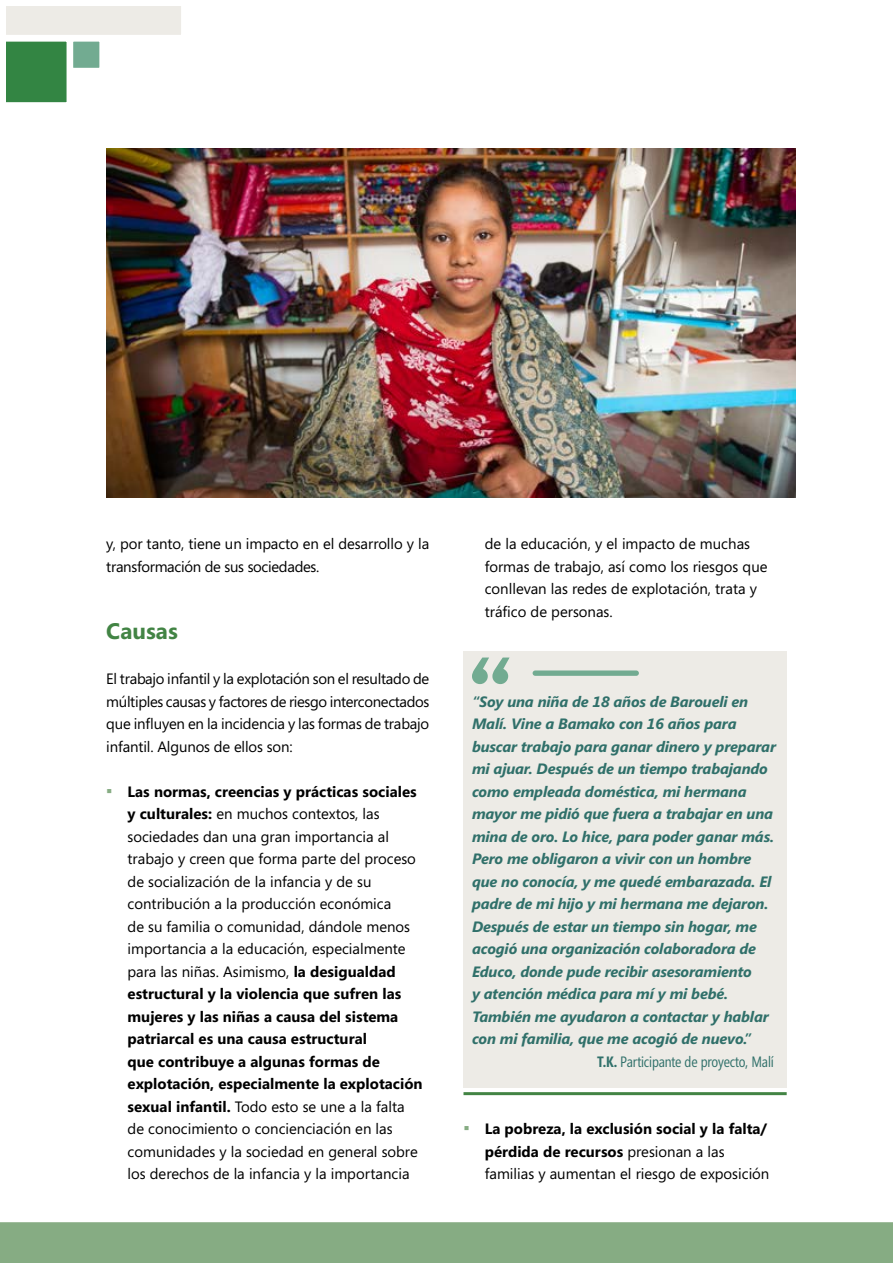
<style>
.page{position:relative;width:893px;height:1263px;background:#fff}
.page>*{position:absolute;margin:0;border:0;box-sizing:border-box;transform-origin:0 0}
.t1{font:700 22.5px "Segoe";color:#428444}
.t2{font:15px/22.5px "Segoe";color:#000}
.t3{font:italic 700 15px/22.5px "Segoe";letter-spacing:-.01em;color:#30706a}
.t4{font:700 15px/22.5px "Segoe";color:#000}
.t5{font:15px "Segoe Condensed";letter-spacing:-.01em;color:#30706a}
.s1{font-weight:700;font-size:18px;color:#86ac83}
.s2{font-weight:700}
.s3{font-size:18px;color:#86ac83}
.s4{font-weight:400}
</style>
<div class="page">
<div style="left:0;top:1222px;width:893px;height:41px;background:#86ac83"></div>
<svg style="left:6px;top:6px;width:175px;height:97px"></svg>
<div style="left:463px;top:651px;width:324px;height:414px;background:#edebe6"></div>
<div style="left:463px;top:1034px;width:324px;height:53px;background:#edebe6"></div>
<hr style="left:463px;top:1092px;width:324px;height:3px;background:#428444">
<svg style="left:472px;top:657px;width:38px;height:27px"></svg>
<div style="left:533px;top:670px;width:106px;height:6px;background:#72ab91;border-radius:3px"></div>
<img style="left:106px;top:149px;width:689px;height:348px">
<p class="t2" style="left:106px;top:532px;width:324px">y, por tanto, tiene un impacto en el desarrollo y la transformación de sus sociedades.</p>
<h1 class="t1" style="left:106px;top:615px;width:73px">Causas</h1>
<p class="t2" style="left:106px;top:667px;width:325px;text-align:justify">El trabajo infantil y la explotación son el resultado de múltiples causas y factores de riesgo interconectados que influyen en la incidencia y las formas de trabajo infantil. Algunos de ellos son:</p>
<p class="t2" style="left:128px;top:780px;width:297px;text-indent:-21px"><span class="s1">▪</span> <span class="s2">Las normas, creencias y prácticas sociales y culturales:</span> en muchos contextos, las sociedades dan una gran importancia al trabajo y creen que forma parte del proceso de socialización de la infancia y de su contribución a la producción económica<br>de su familia o comunidad, dándole menos importancia a la educación, especialmente para las niñas. Asimismo, <span class="s2">la desigualdad estructural y la violencia que sufren las mujeres y las niñas a causa del sistema patriarcal es una causa estructural<br>que contribuye a algunas formas de explotación, especialmente la explotación sexual infantil.</span> Todo esto se une a la falta de conocimiento o concienciación en las comunidades y la sociedad en general sobre los derechos de la infancia y la importancia</p>
<p class="t2" style="left:485px;top:532px;width:284px">de la educación, y el impacto de muchas formas de trabajo, así como los riesgos que conllevan las redes de explotación, trata y tráfico de personas.</p>
<p class="t3" style="left:472px;top:690px;width:305px">“Soy una niña de 18 años de Baroueli en Malí. Vine a Bamako con 16 años para buscar trabajo para ganar dinero y preparar mi ajuar. Después de un tiempo trabajando como empleada doméstica, mi hermana mayor me pidió que fuera a trabajar en una mina de oro. Lo hice, para poder ganar más.<br>Pero me obligaron a vivir con un hombre que no conocía, y me quedé embarazada. El padre de mi hijo y mi hermana me dejaron.<br>Después de estar un tiempo sin hogar, me acogió una organización colaboradora de Educo, donde pude recibir asesoramiento<br>y atención médica para mí y mi bebé.<br>También me ayudaron a contactar y hablar con mi familia, que me acogió de nuevo.”</p>
<p class="t5" style="left:597px;top:1053px;width:178px"><span class="s2">T.K.</span> Participante de proyecto, Malí</p>
<p class="t4" style="left:485px;top:1117px;width:286px;text-indent:-21px"><span class="s3">▪</span> La pobreza, la exclusión social y la falta/ pérdida de recursos <span class="s4">presionan a las familias y aumentan el riesgo de exposición</span></p>
</div>
